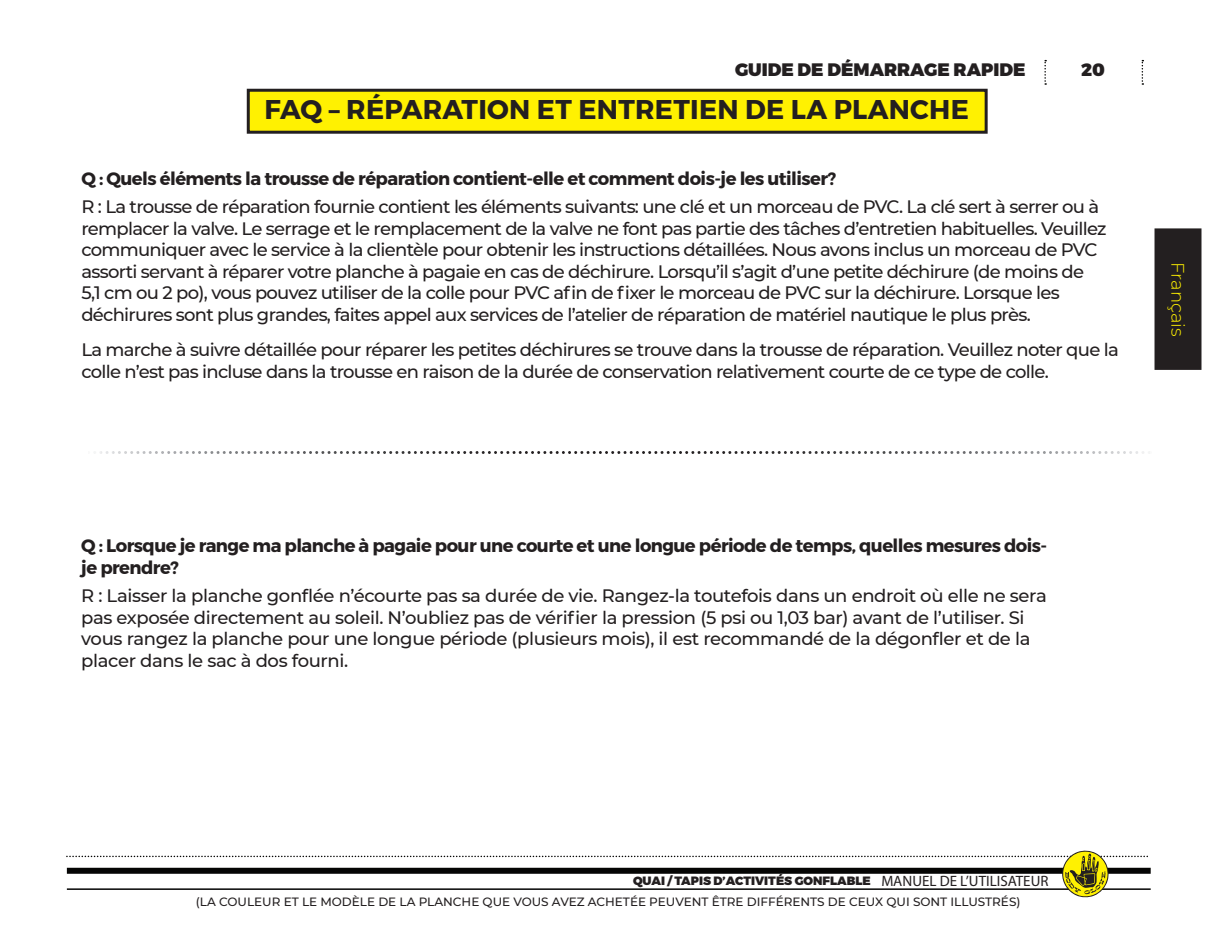
<style>
.page{position:relative;width:1215px;height:945px;background:#fff}
.page>*{position:absolute;margin:0;border:0;box-sizing:border-box;transform-origin:0 0}
.t1{font:700 27px "Montserrat";letter-spacing:.01em;color:#231f20}
.t2{font:500 18px/21.6px "Montserrat";letter-spacing:-.04em;color:#231f20}
.t3{font:500 18px/21.6px "Montserrat";letter-spacing:-.02em;color:#231f20}
.t4{font:700 18px/21.6px "Montserrat";letter-spacing:-.03em;color:#231f20}
.t5{font:900 18px "Montserrat";color:#231f20}
.t6{font:300 18px "Montserrat";color:#fff101}
.t7{font:500 12px/20.5px "Montserrat";color:#231f20}
.s1{font-weight:900}
.s2{font-family:"Myriad Pro";font-weight:400;font-size:15px}
</style>
<div class="page">
<div style="left:248px;top:90px;width:738px;height:42px;background:#fff101"></div>
<div style="left:247px;top:89px;width:741px;height:45px;border:3px solid #231f20"></div>
<svg style="left:94px;top:451px;width:1049px;height:3px"></svg>
<svg style="left:1142px;top:60px;width:1px;height:24px"></svg>
<svg style="left:1044px;top:60px;width:2px;height:24px"></svg>
<svg style="left:67px;top:850px;width:1081px;height:48px"></svg>
<div style="left:1155px;top:229px;width:46px;height:140px;background:#231f20"></div>
<div style="left:1155px;top:228px;width:47px;height:142px;border:2px solid #231f20"></div>
<p class="t5" style="left:735px;top:58px;width:292px">GUIDE DE DÉMARRAGE RAPIDE</p>
<p class="t5" style="left:1081px;top:58px;width:25px">20</p>
<p class="t1" style="left:264px;top:93px;width:706px">FAQ – RÉPARATION ET ENTRETIEN DE LA PLANCHE</p>
<p class="t4" style="left:81px;top:168px;width:756px">Q : Quels éléments la trousse de réparation contient-elle et comment dois-je les utiliser?</p>
<p class="t2" style="left:81px;top:195px;width:1027px">R : La trousse de réparation fournie contient les éléments suivants: une clé et un morceau de PVC. La clé sert à serrer ou à remplacer la valve. Le serrage et le remplacement de la valve ne font pas partie des tâches d’entretien habituelles. Veuillez communiquer avec le service à la clientèle pour obtenir les instructions détaillées. Nous avons inclus un morceau de PVC assorti servant à réparer votre planche à pagaie en cas de déchirure. Lorsqu’il s’agit d’une petite déchirure (de moins de 5,1 cm ou 2 po), vous pouvez utiliser de la colle pour PVC afin de fixer le morceau de PVC sur la déchirure. Lorsque les déchirures sont plus grandes, faites appel aux services de l’atelier de réparation de matériel nautique le plus près.</p>
<p class="t2" style="left:81px;top:338px;width:1039px">La marche à suivre détaillée pour réparer les petites déchirures se trouve dans la trousse de réparation. Veuillez noter que la colle n’est pas incluse dans la trousse en raison de la durée de conservation relativement courte de ce type de colle.</p>
<p class="t6" style="left:1190px;top:262px;width:76px;rotate:90deg">Français</p>
<p class="t4" style="left:81px;top:535px;width:968px">Q : Lorsque je range ma planche à pagaie pour une courte et une longue période de temps, quelles mesures dois&shy;je prendre?</p>
<p class="t3" style="left:81px;top:584px;width:967px">R : Laisser la planche gonflée n’écourte pas sa durée de vie. Rangez-la toutefois dans un endroit où elle ne sera pas exposée directement au soleil. N’oubliez pas de vérifier la pression (5 psi ou 1,03 bar) avant de l’utiliser. Si vous rangez la planche pour une longue période (plusieurs mois), il est recommandé de la dégonfler et de la placer dans le sac à dos fourni.</p>
<p class="t7" style="left:196px;top:870px;width:854px;text-indent:437px"><span class="s1">QUAI / TAPIS D’ACTIVITÉS GONFLABLE</span> <span class="s2">MANUEL DE L’UTILISATEUR </span>(LA COULEUR ET LE MODÈLE DE LA PLANCHE QUE VOUS AVEZ ACHETÉE PEUVENT ÊTRE DIFFÉRENTS DE CEUX QUI SONT ILLUSTRÉS)</p>
</div>
